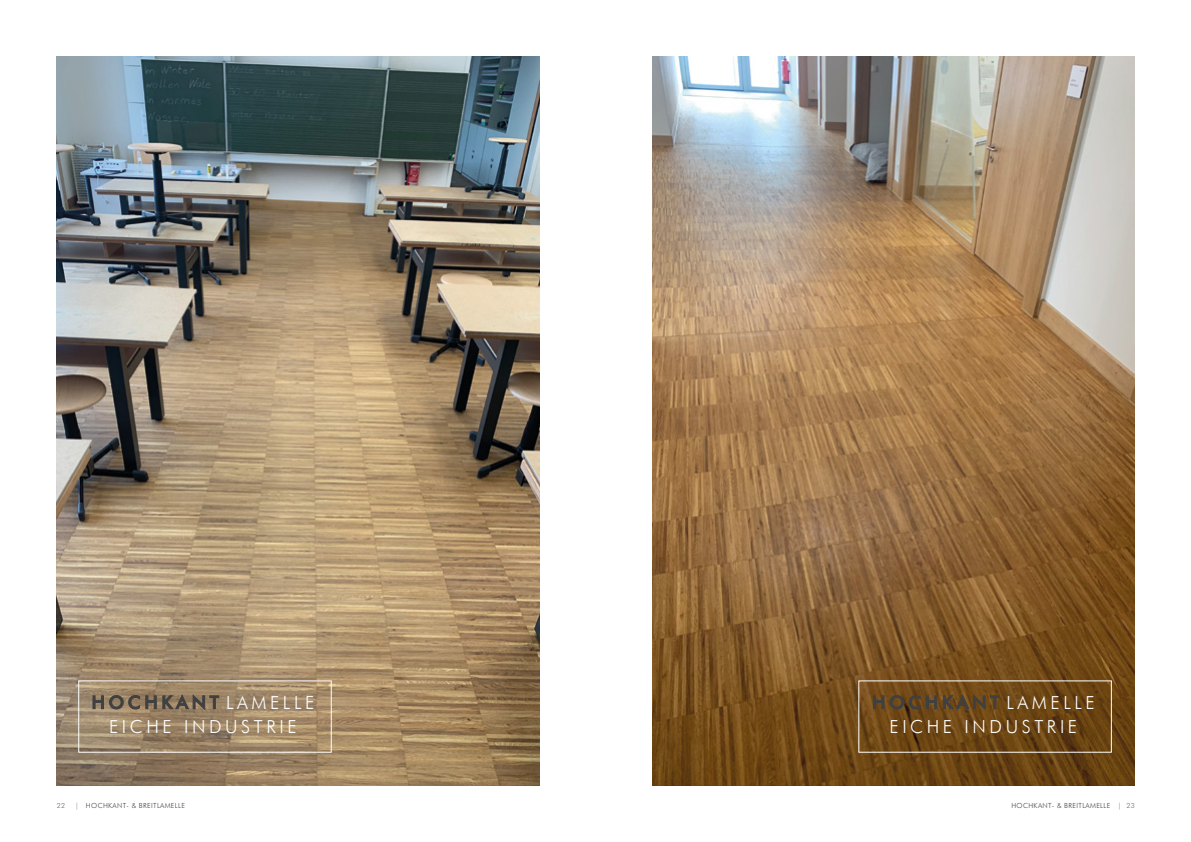
<style>
.page{position:relative;width:1191px;height:842px;background:#fff}
.page>*{position:absolute;margin:0;border:0;box-sizing:border-box;transform-origin:0 0}
.t1{font:300 18px/24px "Futura BT";letter-spacing:.2em;color:#fff;text-align:center}
.t2{font:300 7px "Futura BT";letter-spacing:.05em;color:#404040}
.t3{font:300 7px "Futura BT";color:#706f6f}
.s1{font-weight:500;color:#404040}
.s2{color:#706f6f}
</style>
<div class="page">
<img style="left:56px;top:56px;width:1079px;height:730px">
<p class="t1" style="left:91px;top:690px;width:224px"><span class="s1">HOCHKANT</span> LAMELLE<br>EICHE INDUSTRIE</p>
<p class="t1" style="left:872px;top:690px;width:224px"><span class="s1">HOCHKANT</span> LAMELLE<br>EICHE INDUSTRIE</p>
<p class="t3" style="left:57px;top:801px;width:10px">22</p>
<p class="t2" style="left:75px;top:801px;width:111px"><span class="s2">|</span> HOCHKANT- &amp; BREITLAMELLE</p>
<p class="t2" style="left:1011px;top:801px;width:125px">HOCHKANT- &amp; BREITLAMELLE <span class="s2">| 23</span></p>
</div>
